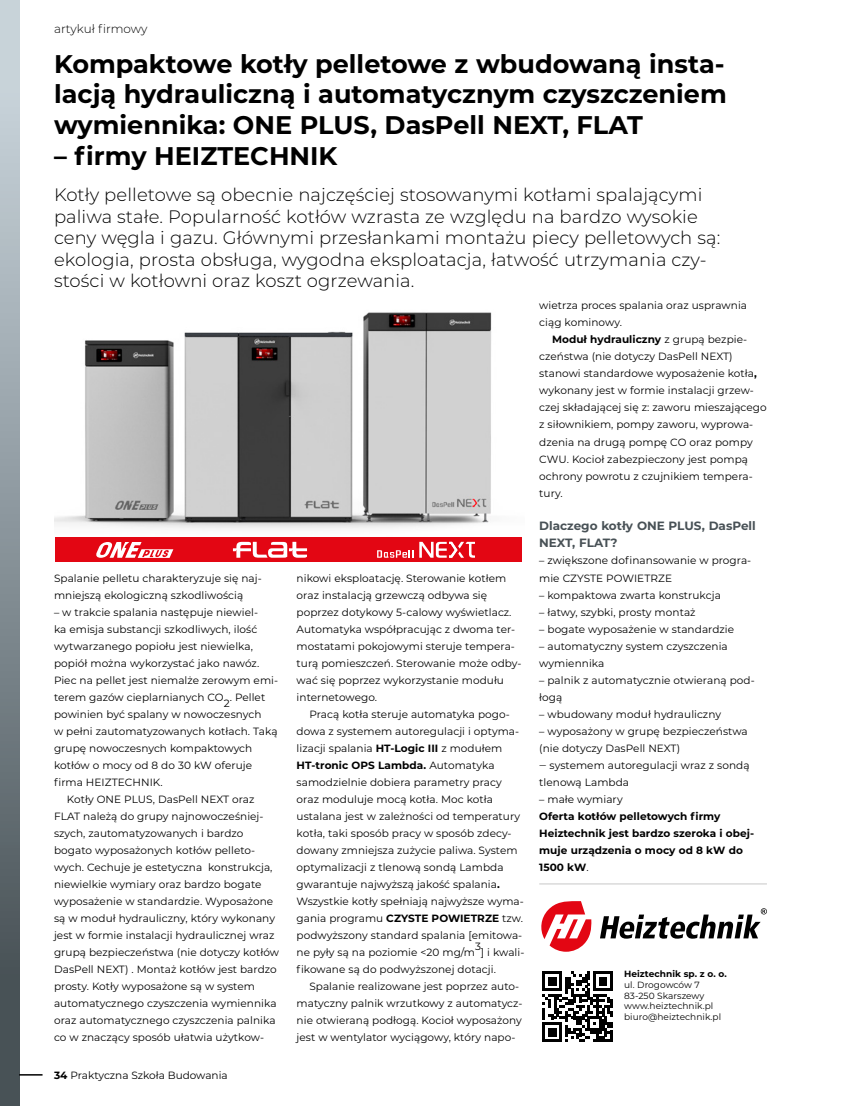
<style>
.page{position:relative;width:851px;height:1106px;background:#fff}
.page>*{position:absolute;margin:0;border:0;box-sizing:border-box;transform-origin:0 0}
.t1{font:700 25.5px/30.6px "Montserrat";color:#000;text-align:justify}
.t2{font:300 18px/21.6px "Montserrat";letter-spacing:.005em;color:#000}
.t3{font:700 12px/17px "Montserrat";color:#485156}
.t4{font:300 12px "Montserrat";color:#000}
.t5{font:10.5px/17px "Montserrat";letter-spacing:.005em;color:#000}
.t6{font:700 10.5px/17px "Montserrat";letter-spacing:.005em;color:#000}
.t7{font:9px/10.8px "Montserrat";letter-spacing:.005em;color:#000}
.t8{font:700 9px "Montserrat";letter-spacing:.005em;color:#000}
.s1{font-weight:700}
.s2{font-weight:400}
</style>
<div class="page">
<div style="left:0;top:0;width:19px;height:1106px;background:linear-gradient(to bottom,#d2dde5,#3c464a)"></div>
<svg style="left:19px;top:1074px;width:24px;height:1px"></svg>
<svg style="left:541px;top:901px;width:50px;height:50px"></svg>
<svg style="left:600px;top:908px;width:166px;height:30px"></svg>
<svg style="left:542px;top:971px;width:71px;height:70px"></svg>
<hr style="left:539px;top:883px;width:227px;height:1px;background:#dadada">
<img style="left:54px;top:312px;width:468px;height:230px">
<div style="left:55px;top:537px;width:466px;height:25px;background:#e30613"></div>
<svg style="left:377px;top:550px;width:36px;height:7px"></svg>
<svg style="left:419px;top:542px;width:56px;height:15px"></svg>
<svg style="left:233px;top:542px;width:74px;height:15px"></svg>
<svg style="left:96px;top:542px;width:77px;height:16px"></svg>
<p class="t4" style="left:54px;top:20px;width:95px">artykuł firmowy</p>
<h1 class="t1" style="left:54px;top:47px;width:674px">Kompaktowe kotły pelletowe z wbudowaną insta&shy;lacją hydrauliczną i automatycznym czyszczeniem wymiennika: ONE PLUS, DasPell NEXT, FLAT</h1>
<h1 class="t1" style="left:54px;top:139px;width:285px">– firmy HEIZTECHNIK</h1>
<p class="t2" style="left:54px;top:183px;width:667px">Kotły pelletowe są obecnie najczęściej stosowanymi kotłami spalającymi paliwa stałe. Popularność kotłów wzrasta ze względu na bardzo wysokie ceny węgla i gazu. Głównymi przesłankami montażu piecy pelletowych są: ekologia, prosta obsługa, wygodna eksploatacja, łatwość utrzymania czy&shy;stości w kotłowni oraz koszt ogrzewania.</p>
<p class="t5" style="left:54px;top:569px;width:209px">Spalanie pelletu charakteryzuje się naj&shy;mniejszą ekologiczną szkodliwością</p>
<p class="t5" style="left:54px;top:603px;width:225px">– w trakcie spalania następuje niewiel-<br>ka emisja substancji szkodliwych, ilość wytwarzanego popiołu jest niewielka, popiół można wykorzystać jako nawóz.<br>Piec na pellet jest niemalże zerowym emi&shy;terem gazów cieplarnianych CO</p>
<p class="t5" style="left:224px;top:694px;width:7px">2</p>
<p class="t5" style="left:230px;top:688px;width:37px">. Pellet</p>
<p class="t5" style="left:54px;top:705px;width:209px">powinien być spalany w nowoczesnych</p>
<p class="t5" style="left:54px;top:722px;width:225px">w pełni zautomatyzowanych kotłach. Taką</p>
<p class="t5" style="left:54px;top:739px;width:200px">grupę nowoczesnych kompaktowych</p>
<p class="t5" style="left:54px;top:756px;width:199px">kotłów o mocy od 8 do 30 kW oferuje</p>
<p class="t5" style="left:54px;top:773px;width:110px">firma HEIZTECHNIK.</p>
<p class="t5" style="left:67px;top:790px;width:189px">Kotły ONE PLUS, DasPell NEXT oraz</p>
<p class="t5" style="left:54px;top:807px;width:211px">FLAT należą do grupy najnowocześniej-</p>
<p class="t5" style="left:54px;top:824px;width:191px">szych, zautomatyzowanych i bardzo</p>
<p class="t5" style="left:54px;top:841px;width:203px">bogato wyposażonych kotłów pelleto-</p>
<p class="t5" style="left:54px;top:858px;width:220px">wych. Cechuje je estetyczna konstrukcja,</p>
<p class="t5" style="left:54px;top:875px;width:209px">niewielkie wymiary oraz bardzo bogate</p>
<p class="t5" style="left:54px;top:892px;width:221px">wyposażenie w standardzie. Wyposażone</p>
<p class="t5" style="left:54px;top:909px;width:222px">są w moduł hydrauliczny, który wykonany</p>
<p class="t5" style="left:54px;top:926px;width:222px">jest w formie instalacji hydraulicznej wraz</p>
<p class="t5" style="left:54px;top:943px;width:226px">grupą bezpieczeństwa (nie dotyczy kotłów</p>
<p class="t5" style="left:54px;top:960px;width:224px">DasPell NEXT) . Montaż kotłów jest bardzo</p>
<p class="t5" style="left:54px;top:977px;width:202px">prosty. Kotły wyposażone są w system</p>
<p class="t5" style="left:54px;top:994px;width:224px">automatycznego czyszczenia wymiennika</p>
<p class="t5" style="left:54px;top:1011px;width:223px">oraz automatycznego czyszczenia palnika</p>
<p class="t5" style="left:54px;top:1028px;width:211px">co w znaczący sposób ułatwia użytkow-</p>
<p class="t5" style="left:54px;top:1066px;width:175px"><span class="s1">34</span> Praktyczna Szkoła Budowania</p>
<p class="t5" style="left:296px;top:569px;width:226px">nikowi eksploatację. Sterowanie kotłem oraz instalacją grzewczą odbywa się poprzez dotykowy 5-calowy wyświetlacz.<br>Automatyka współpracując z dwoma ter&shy;mostatami pokojowymi steruje tempera&shy;turą pomieszczeń. Sterowanie może odby&shy;wać się poprzez wykorzystanie modułu internetowego.</p>
<p class="t5" style="left:296px;top:705px;width:229px;text-indent:13px">Pracą kotła steruje automatyka pogo&shy;dowa z systemem autoregulacji i optyma&shy;lizacji spalania <span class="s1">HT-Logic III</span> z modułem <span class="s1">HT-tronic OPS Lambda.</span> Automatyka samodzielnie dobiera parametry pracy oraz moduluje mocą kotła. Moc kotła ustalana jest w zależności od temperatury kotła, taki sposób pracy w sposób zdecy&shy;dowany zmniejsza zużycie paliwa. System optymalizacji z tlenową sondą Lambda gwarantuje najwyższą jakość spalania<span class="s1">.<br></span>Wszystkie kotły spełniają najwyższe wyma&shy;gania programu <span class="s1">CZYSTE POWIETRZE</span> tzw. podwyższony standard spalania [emitowa&shy;ne pyły są na poziomie &lt;20 mg/m</p>
<p class="t5" style="left:475px;top:937px;width:7px">3</p>
<p class="t5" style="left:296px;top:943px;width:229px;text-indent:184px">] i kwali&shy;fikowane są do podwyższonej dotacji.</p>
<p class="t5" style="left:296px;top:977px;width:227px;text-indent:13px">Spalanie realizowane jest poprzez auto&shy;matyczny palnik wrzutkowy z automatycz&shy;nie otwieraną podłogą. Kocioł wyposażony jest w wentylator wyciągowy, który napo-</p>
<p class="t5" style="left:539px;top:297px;width:209px">wietrza proces spalania oraz usprawnia ciąg kominowy.</p>
<p class="t5" style="left:539px;top:331px;width:229px;text-indent:13px"><span class="s1">Moduł hydrauliczny</span> z grupą bezpie&shy;czeństwa (nie dotyczy DasPell NEXT) stanowi standardowe wyposażenie kotła<span class="s1">, </span>wykonany jest w formie instalacji grzew&shy;czej składającej się z: zaworu mieszającego z siłownikiem, pompy zaworu, wyprowa&shy;dzenia na drugą pompę CO oraz pompy CWU. Kocioł zabezpieczony jest pompą ochrony powrotu z czujnikiem tempera&shy;tury.</p>
<p class="t3" style="left:539px;top:517px;width:218px">Dlaczego kotły ONE PLUS, DasPell<br>NEXT, FLAT?</p>
<p class="t5" style="left:539px;top:552px;width:213px">– zwiększone dofinansowanie w progra&shy;mie CZYSTE POWIETRZE</p>
<p class="t5" style="left:539px;top:586px;width:183px">– kompaktowa zwarta konstrukcja</p>
<p class="t5" style="left:539px;top:603px;width:158px">– łatwy, szybki, prosty montaż</p>
<p class="t5" style="left:539px;top:620px;width:196px">– bogate wyposażenie w standardzie</p>
<p class="t5" style="left:539px;top:637px;width:190px">– automatyczny system czyszczenia wymiennika</p>
<p class="t5" style="left:539px;top:671px;width:217px">– palnik z automatycznie otwieraną pod&shy;łogą</p>
<p class="t5" style="left:539px;top:705px;width:183px">– wbudowany moduł hydrauliczny</p>
<p class="t5" style="left:539px;top:722px;width:212px">– wyposażony w grupę bezpieczeństwa (nie dotyczy DasPell NEXT)<br>‒ systemem autoregulacji wraz z sondą tlenową Lambda</p>
<p class="t5" style="left:539px;top:790px;width:85px">– małe wymiary</p>
<p class="t6" style="left:539px;top:807px;width:216px">Oferta kotłów pelletowych firmy<br>Heiztechnik jest bardzo szeroka i obej&shy;muje urządzenia o mocy od 8 kW do<br>1500 kW<span class="s2">.</span></p>
<p class="t8" style="left:624px;top:967px;width:104px">Heiztechnik sp. z o. o.</p>
<p class="t7" style="left:624px;top:978px;width:98px">ul. Drogowców 7<br>83-250 Skarszewy www.heiztechnik.pl biuro@heiztechnik.pl</p>
</div>
